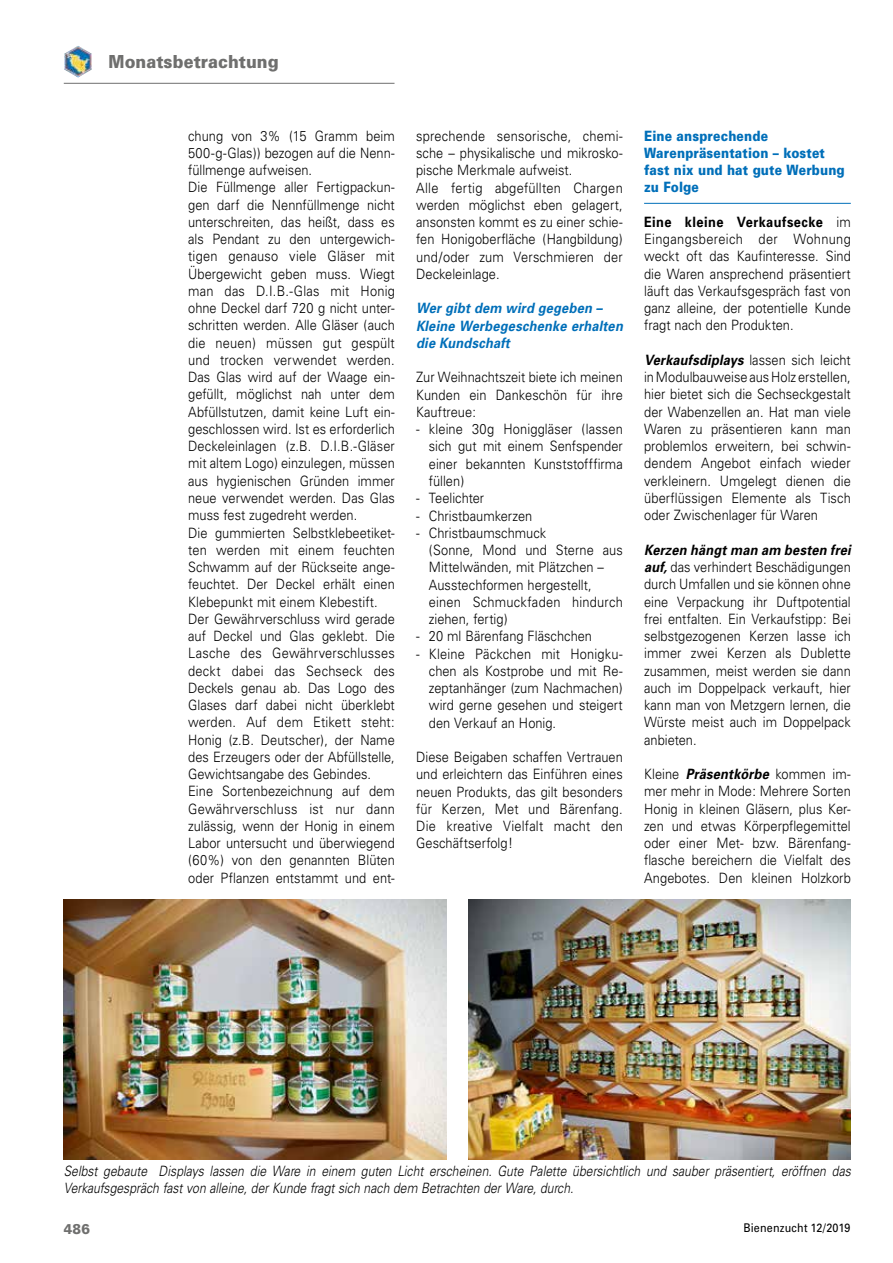
<style>
.page{position:relative;width:893px;height:1263px;background:#fff}
.page>*{position:absolute;margin:0;border:0;box-sizing:border-box;transform-origin:0 0}
.t1{font:900 18px "Univers";letter-spacing:.005em;color:#6f6f6e;scale:.9 1}
.t2{font:300 14.25px/17.2px "Univers";letter-spacing:.005em;color:#000;text-align:justify;scale:.9 1}
.t3{font:italic 300 14.25px/17.2px "Univers";letter-spacing:.005em;color:#000;scale:.85 1}
.t4{font:900 14.25px/17.2px "Univers";letter-spacing:.015em;color:#006fb9;scale:.85 1}
.t5{font:italic 700 14.25px/17.2px "Univers";letter-spacing:.015em;color:#006fb9;scale:.9 1}
.t6{font:900 14.25px "Univers";color:#6f6f6e;scale:.9 1}
.t7{font:12px "Univers";letter-spacing:.015em;color:#000;scale:.9 1}
.s1{font-weight:700}
.s2{font-weight:700;font-style:italic}
</style>
<div class="page">
<hr style="left:64px;top:83px;width:330px;height:1px;background:#6f6f6e">
<img style="left:64px;top:46px;width:28px;height:32px">
<hr style="left:644px;top:203px;width:207px;height:1px;background:#006fb9">
<img style="left:64px;top:899px;width:382px;height:260px">
<img style="left:468px;top:899px;width:383px;height:260px">
<p class="t1" style="left:109px;top:50px;width:190px">Monatsbetrachtung</p>
<p class="t2" style="left:188px;top:127px;width:231px;text-align:left">chung von 3% (15 Gramm beim<br>500-g-Glas)) bezogen auf die Nenn&shy;füllmenge aufweisen.<br>Die Füllmenge aller Fertigpackun&shy;gen darf die Nennfüllmenge nicht unterschreiten, das heißt, dass es als Pendant zu den untergewich&shy;tigen genauso viele Gläser mit<br>Übergewicht geben muss. Wiegt man das D.I.B.-Glas mit Honig ohne Deckel darf 720 g nicht unter&shy;schritten werden. Alle Gläser (auch die neuen) müssen gut gespült und trocken verwendet werden.<br>Das Glas wird auf der Waage ein&shy;gefüllt, möglichst nah unter dem<br>Abfüllstutzen, damit keine Luft ein&shy;geschlossen wird. Ist es erforderlich<br>Deckeleinlagen (z.B. D.I.B.-Gläser mit altem Logo) einzulegen, müssen aus hygienischen Gründen immer neue verwendet werden. Das Glas muss fest zugedreht werden.<br>Die gummierten Selbstklebeetiket&shy;ten werden mit einem feuchten<br>Schwamm auf der Rückseite ange&shy;feuchtet. Der Deckel erhält einen<br>Klebepunkt mit einem Klebestift.<br>Der Gewährverschluss wird gerade auf Deckel und Glas geklebt. Die<br>Lasche des Gewährverschlusses deckt dabei das Sechseck des<br>Deckels genau ab. Das Logo des<br>Glases darf dabei nicht überklebt werden. Auf dem Etikett steht:<br>Honig (z.B. Deutscher), der Name des Erzeugers oder der Abfüllstelle,<br>Gewichtsangabe des Gebindes.<br>Eine Sortenbezeichnung auf dem<br>Gewährverschluss ist nur dann zulässig, wenn der Honig in einem<br>Labor untersucht und überwiegend (60%) von den genannten Blüten oder Pflanzen entstammt und ent-</p>
<p class="t2" style="left:416px;top:127px;width:231px;text-align:left">sprechende sensorische, chemi&shy;sche – physikalische und mikrosko&shy;pische Merkmale aufweist.<br>Alle fertig abgefüllten Chargen werden möglichst eben gelagert, ansonsten kommt es zu einer schie&shy;fen Honigoberfläche (Hangbildung) und/oder zum Verschmieren der<br>Deckeleinlage.</p>
<p class="t5" style="left:416px;top:300px;width:231px">Wer gibt dem wird gegeben –<br>Kleine Werbegeschenke erhalten die Kundschaft</p>
<p class="t2" style="left:416px;top:369px;width:231px">Zur Weihnachtszeit biete ich meinen Kunden ein Dankeschön für ihre Kauftreue:</p>
<p class="t2" style="left:429px;top:421px;width:217px;text-indent:-13px">- kleine 30g Honiggläser (lassen sich gut mit einem Senfspender einer bekannten Kunststofffirma füllen)</p>
<p class="t2" style="left:416px;top:490px;width:77px">- Teelichter</p>
<p class="t2" style="left:416px;top:507px;width:131px">- Christbaumkerzen</p>
<p class="t2" style="left:429px;top:524px;width:217px;text-align:left;text-indent:-13px">- Christbaumschmuck<br>(Sonne, Mond und Sterne aus<br>Mittelwänden, mit Plätzchen –<br>Ausstechformen hergestellt, einen Schmuckfaden hindurch ziehen, fertig)</p>
<p class="t2" style="left:416px;top:628px;width:197px">- 20 ml Bärenfang Fläschchen</p>
<p class="t2" style="left:429px;top:645px;width:217px;text-indent:-13px">- Kleine Päckchen mit Honigku&shy;chen als Kostprobe und mit Re&shy;zeptanhänger (zum Nachmachen) wird gerne gesehen und steigert den Verkauf an Honig.</p>
<p class="t2" style="left:416px;top:748px;width:231px">Diese Beigaben schaffen Vertrauen und erleichtern das Einführen eines neuen Produkts, das gilt besonders für Kerzen, Met und Bärenfang.<br>Die kreative Vielfalt macht den Geschäftserfolg!</p>
<p class="t4" style="left:644px;top:127px;width:237px">Eine ansprechende<br>Warenpräsentation – kostet fast nix und hat gute Werbung zu Folge</p>
<p class="t2" style="left:644px;top:213px;width:231px"><span class="s1">Eine kleine Verkaufsecke</span> im Eingangsbereich der Wohnung weckt oft das Kaufinteresse. Sind die Waren ansprechend präsentiert läuft das Verkaufsgespräch fast von ganz alleine, der potentielle Kunde fragt nach den Produkten.</p>
<p class="t2" style="left:644px;top:351px;width:231px"><span class="s2">Verkaufsdiplays</span> lassen sich leicht in Modulbauweise aus Holz erstellen, hier bietet sich die Sechseckgestalt der Wabenzellen an. Hat man viele Waren zu präsentieren kann man problemlos erweitern, bei schwin&shy;dendem Angebot einfach wieder verkleinern. Umgelegt dienen die überflüssigen Elemente als Tisch oder Zwischenlager für Waren</p>
<p class="t2" style="left:644px;top:541px;width:231px"><span class="s2">Kerzen hängt man am besten frei auf,</span> das verhindert Beschädigungen durch Umfallen und sie können ohne eine Verpackung ihr Duftpotential frei entfalten. Ein Verkaufstipp: Bei selbstgezogenen Kerzen lasse ich immer zwei Kerzen als Dublette zusammen, meist werden sie dann auch im Doppelpack verkauft, hier kann man von Metzgern lernen, die Würste meist auch im Doppelpack anbieten.</p>
<p class="t2" style="left:644px;top:765px;width:231px">Kleine <span class="s2">Präsentkörbe</span> kommen im&shy;mer mehr in Mode: Mehrere Sorten Honig in kleinen Gläsern, plus Ker&shy;zen und etwas Körperpflegemittel oder einer Met- bzw. Bärenfang&shy;flasche bereichern die Vielfalt des Angebotes. Den kleinen Holzkorb</p>
<p class="t3" style="left:64px;top:1162px;width:927px">Selbst gebaute Displays lassen die Ware in einem guten Licht erscheinen. Gute Palette übersichtlich und sauber präsentiert, eröffnen das<br>Verkaufsgespräch fast von alleine, der Kunde fragt sich nach dem Betrachten der Ware, durch.</p>
<p class="t6" style="left:64px;top:1220px;width:31px">486</p>
<p class="t7" style="left:743px;top:1221px;width:120px">Bienenzucht 12/2019</p>
</div>
